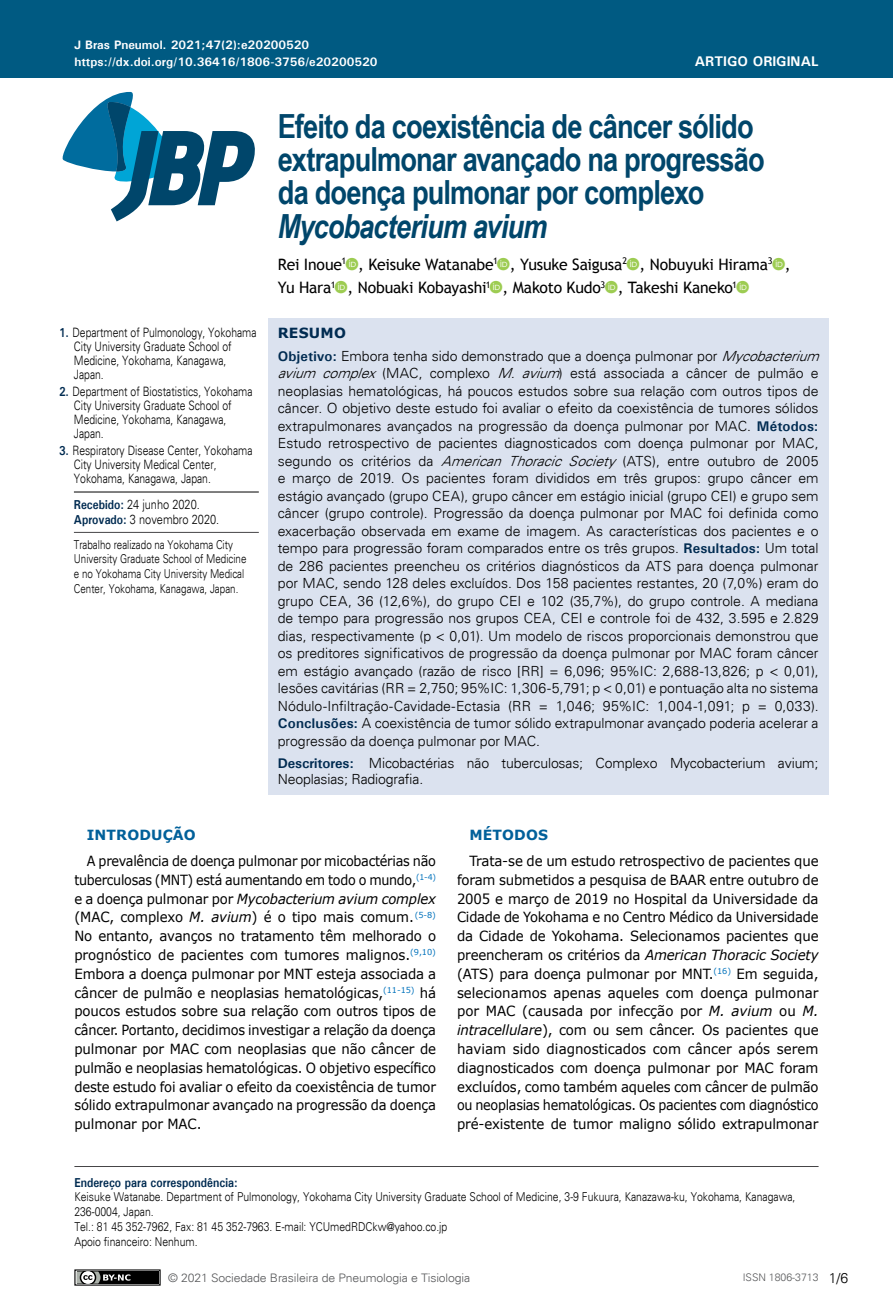
<style>
.page{position:relative;width:893px;height:1315px;background:#fff}
.page>*{position:absolute;margin:0;border:0;box-sizing:border-box;transform-origin:0 0}
.t1{font:700 33.25px/33.2px "Arial Narrow";letter-spacing:-.025em;color:#00466b}
.t2{font:italic 700 33.25px "Arial Narrow";letter-spacing:-.025em;color:#00466b}
.t3{font:21px "ID font Regular";color:#9dcc52}
.t4{font:15.75px "Trebuchet MS";letter-spacing:-.01em;color:#000}
.t5{font:300 14px/17.5px "Univers";color:#000}
.t6{font:14px/18.7px "Verdana";letter-spacing:-.01em;color:#000;text-align:justify;scale:.95 1}
.t7{font:14px/18.7px "Verdana";letter-spacing:-.01em;color:#000;text-align:justify;scale:.92 1}
.t8{font:700 14px "Verdana";letter-spacing:.01em;color:#01609a}
.t9{font:700 14px "Univers";color:#fff}
.t10{font:700 14px "Verdana";letter-spacing:.015em;color:#002b51}
.t11{font:300 12.95px/14px "Univers";color:#000;scale:.8 1}
.t12{font:300 12.95px/14.9px "Univers";color:#000;scale:.85 1}
.t13{font:700 12.95px "Univers";color:#002b51;scale:.85 1}
.t14{font:300 12.25px/14.7px "Univers";color:#000;scale:.85 1}
.t15{font:300 12.25px/14.7px "Univers";color:#000;scale:.8 1}
.t16{font:700 12.25px "Univers";color:#fff}
.t17{font:300 11.72px "Univers";letter-spacing:-.01em;color:#58595b;scale:1.04 1}
.t18{font:300 10.5px "Univers";color:#58595b}
.s1{font-weight:700;color:#002b51}
.s2{font-family:"ID font Regular";font-size:21px;color:#9dcc52}
.s3{font-family:"Trebuchet MS";font-size:15.75px;color:#000}
.s4{font-style:italic}
</style>
<div class="page">
<div style="left:0;top:0;width:893px;height:78px;background:#005a82"></div>
<svg style="left:62px;top:91px;width:193px;height:130px"></svg>
<div style="left:75px;top:1270px;width:85px;height:15px;background:#000"></div>
<div style="left:74px;top:1269px;width:87px;height:16px;border:1px solid #000"></div>
<svg style="left:74px;top:1269px;width:56px;height:17px"></svg>
<div style="left:268px;top:318px;width:560px;height:476px;background:#dbe2ef"></div>
<hr style="left:74px;top:1166px;width:745px;height:1px;background:#464547">
<hr style="left:74px;top:492px;width:185px;height:1px;background:#000">
<hr style="left:74px;top:532px;width:185px;height:1px;background:#464547">
<p class="t16" style="left:74px;top:37px;width:236px">J Bras Pneumol. 2021;47(2):e20200520</p>
<p class="t16" style="left:74px;top:54px;width:305px">https://dx.doi.org/10.36416/1806-3756/e20200520</p>
<p class="t9" style="left:695px;top:52px;width:125px">ARTIGO ORIGINAL</p>
<p class="t11" style="left:74px;top:325px;width:230px;text-indent:-15px"><span class="s1">1.</span> Department of Pulmonology, Yokohama<br>City University Graduate School of<br>Medicine, Yokohama, Kanagawa,<br>Japan.</p>
<p class="t11" style="left:74px;top:384px;width:225px;text-indent:-15px"><span class="s1">2.</span> Department of Biostatistics, Yokohama<br>City University Graduate School of<br>Medicine, Yokohama, Kanagawa,<br>Japan.</p>
<p class="t11" style="left:74px;top:443px;width:225px;text-indent:-15px"><span class="s1">3.</span> Respiratory Disease Center, Yokohama<br>City University Medical Center,<br>Yokohama, Kanagawa, Japan.</p>
<p class="t12" style="left:74px;top:497px;width:173px"><span class="s1">Recebido:</span> 24 junho 2020.<br><span class="s1">Aprovado:</span> 3 novembro 2020.</p>
<p class="t15" style="left:74px;top:537px;width:217px">Trabalho realizado na Yokohama City University Graduate School of Medicine e no Yokohama City University Medical Center, Yokohama, Kanagawa, Japan.</p>
<h1 class="t1" style="left:278px;top:108px;width:488px">Efeito da coexistência de câncer sólido extrapulmonar avançado na progressão da doença pulmonar por complexo</h1>
<h1 class="t2" style="left:278px;top:201px;width:271px">Mycobacterium avium</h1>
<p class="t4" style="left:278px;top:255px;width:496px">Rei Inoue<sup>1</sup><span class="s2">a</span>, Keisuke Watanabe<sup>1</sup><span class="s2">a</span>, Yusuke Saigusa<sup>2</sup><span class="s2">a</span>, Nobuyuki Hirama<sup>3</sup></p>
<h2 class="t3" style="left:772px;top:253px;width:20px">a<span class="s3">,</span></h2>
<p class="t4" style="left:278px;top:278px;width:461px">Yu Hara<sup>1</sup><span class="s2">a</span>, Nobuaki Kobayashi<sup>1</sup><span class="s2">a</span>, Makoto Kudo<sup>3</sup><span class="s2">a</span>, Takeshi Kaneko<sup>1</sup></p>
<h2 class="t3" style="left:736px;top:276px;width:14px">a</h2>
<p class="t10" style="left:278px;top:323px;width:70px">RESUMO</p>
<p class="t5" style="left:278px;top:347px;width:548px"><span class="s1">Objetivo:</span> Embora tenha sido demonstrado que a doença pulmonar por <span class="s4">Mycobacterium avium complex</span> (MAC, complexo <span class="s4">M. avium</span>) está associada a câncer de pulmão e neoplasias hematológicas, há poucos estudos sobre sua relação com outros tipos de câncer. O objetivo deste estudo foi avaliar o efeito da coexistência de tumores sólidos extrapulmonares avançados na progressão da doença pulmonar por MAC. <span class="s1">Métodos:<br></span>Estudo retrospectivo de pacientes diagnosticados com doença pulmonar por MAC, segundo os critérios da <span class="s4">American Thoracic Society</span> (ATS), entre outubro de 2005 e março de 2019. Os pacientes foram divididos em três grupos: grupo câncer em estágio avançado (grupo CEA), grupo câncer em estágio inicial (grupo CEI) e grupo sem câncer (grupo controle). Progressão da doença pulmonar por MAC foi definida como exacerbação observada em exame de imagem. As características dos pacientes e o tempo para progressão foram comparados entre os três grupos. <span class="s1">Resultados:</span> Um total de 286 pacientes preencheu os critérios diagnósticos da ATS para doença pulmonar por MAC, sendo 128 deles excluídos. Dos 158 pacientes restantes, 20 (7,0%) eram do grupo CEA, 36 (12,6%), do grupo CEI e 102 (35,7%), do grupo controle. A mediana de tempo para progressão nos grupos CEA, CEI e controle foi de 432, 3.595 e 2.829 dias, respectivamente (p &lt; 0,01). Um modelo de riscos proporcionais demonstrou que os preditores significativos de progressão da doença pulmonar por MAC foram câncer em estágio avançado (razão de risco [RR] = 6,096; 95%IC: 2,688-13,826; p &lt; 0,01), lesões cavitárias (RR = 2,750; 95%IC: 1,306-5,791; p &lt; 0,01) e pontuação alta no sistema Nódulo-Infiltração-Cavidade-Ectasia (RR = 1,046; 95%IC: 1,004-1,091; p = 0,033).<br><span class="s1">Conclusões:</span> A coexistência de tumor sólido extrapulmonar avançado poderia acelerar a progressão da doença pulmonar por MAC.</p>
<p class="t5" style="left:278px;top:754px;width:542px;line-height:16.8px"><span class="s1">Descritores:</span> Micobactérias não tuberculosas; Complexo Mycobacterium avium;<br>Neoplasias; Radiografia.</p>
<p class="t8" style="left:87px;top:825px;width:111px">INTRODUÇÃO</p>
<p class="t7" style="left:74px;top:851px;width:395px;text-indent:12px">A prevalência de doença pulmonar por micobactérias não tuberculosas (MNT) está aumentando em todo o mundo,<sup>(1-4) </sup>e a doença pulmonar por <span class="s4">Mycobacterium avium complex </span>(MAC, complexo <span class="s4">M. avium</span>) é o tipo mais comum. <sup>(5-8)<br></sup>No entanto, avanços no tratamento têm melhorado o prognóstico de pacientes com tumores malignos.<sup>(9,10)<br></sup>Embora a doença pulmonar por MNT esteja associada a câncer de pulmão e neoplasias hematológicas,<sup>(11-15)</sup> há poucos estudos sobre sua relação com outros tipos de câncer. Portanto, decidimos investigar a relação da doença pulmonar por MAC com neoplasias que não câncer de pulmão e neoplasias hematológicas. O objetivo específico deste estudo foi avaliar o efeito da coexistência de tumor sólido extrapulmonar avançado na progressão da doença pulmonar por MAC.</p>
<p class="t8" style="left:469px;top:825px;width:80px">MÉTODOS</p>
<p class="t6" style="left:457px;top:851px;width:382px;text-indent:12px">Trata-se de um estudo retrospectivo de pacientes que foram submetidos a pesquisa de BAAR entre outubro de 2005 e março de 2019 no Hospital da Universidade da Cidade de Yokohama e no Centro Médico da Universidade da Cidade de Yokohama. Selecionamos pacientes que preencheram os critérios da <span class="s4">American Thoracic Society </span>(ATS) para doença pulmonar por MNT.<sup>(16)</sup> Em seguida, selecionamos apenas aqueles com doença pulmonar por MAC (causada por infecção por <span class="s4">M. avium</span> ou <span class="s4">M. intracellulare</span>), com ou sem câncer. Os pacientes que haviam sido diagnosticados com câncer após serem diagnosticados com doença pulmonar por MAC foram excluídos, como também aqueles com câncer de pulmão ou neoplasias hematológicas. Os pacientes com diagnóstico pré-existente de tumor maligno sólido extrapulmonar</p>
<p class="t13" style="left:74px;top:1174px;width:194px">Endereço para correspondência:</p>
<p class="t14" style="left:74px;top:1189px;width:850px">Keisuke Watanabe. Department of Pulmonology, Yokohama City University Graduate School of Medicine, 3-9 Fukuura, Kanazawa-ku, Yokohama, Kanagawa, 236-0004, Japan.<br>Tel.: 81 45 352-7962, Fax: 81 45 352-7963. E-mail: YCUmedRDCkw@yahoo.co.jp<br>Apoio financeiro: Nenhum.</p>
<p class="t17" style="left:168px;top:1270px;width:292px">© 2021 Sociedade Brasileira de Pneumologia e Tisiologia</p>
<p class="t18" style="left:743px;top:1271px;width:77px">ISSN 1806-3713</p>
<p class="t5" style="left:829px;top:1269px;width:21px">1/6</p>
</div>
